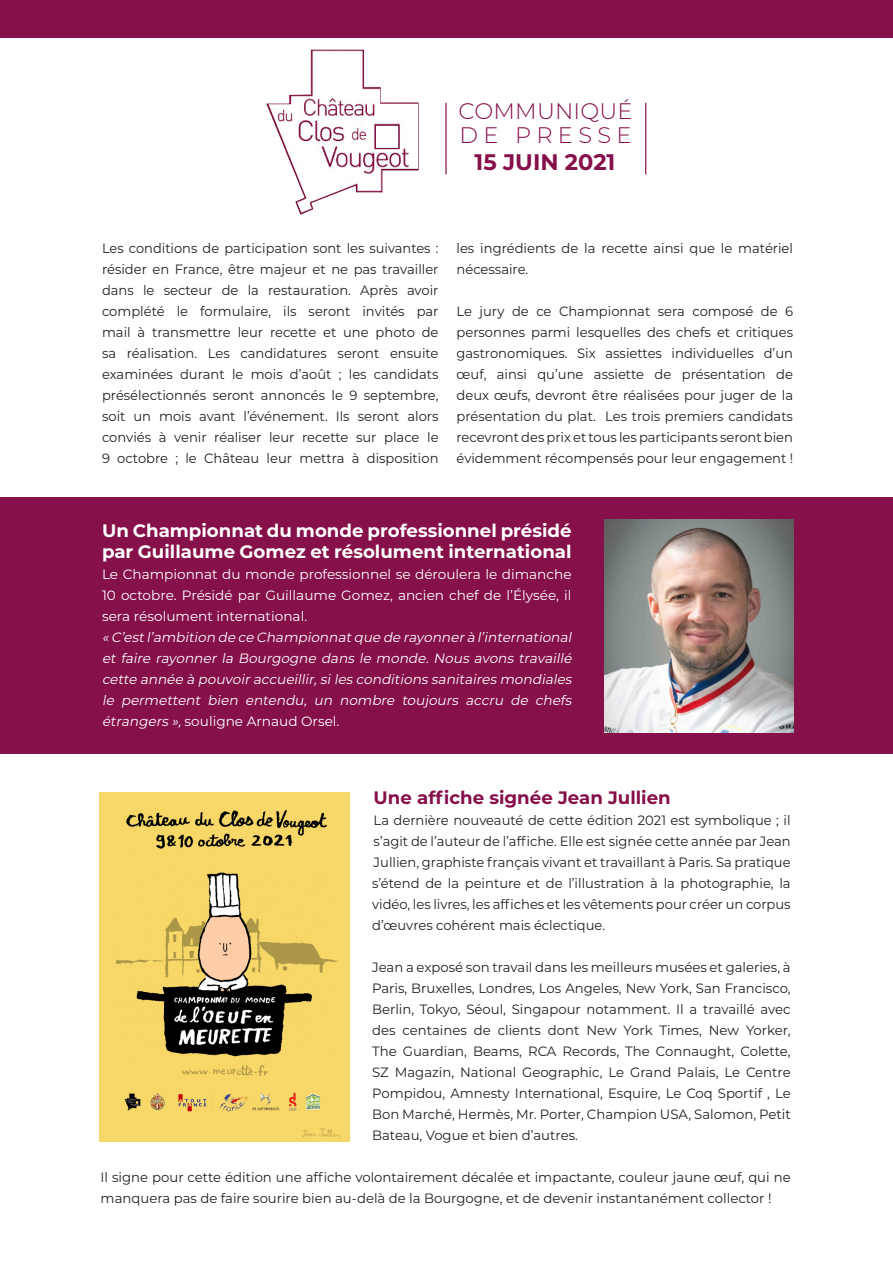
<style>
.page{position:relative;width:893px;height:1263px;background:#fff}
.page>*{position:absolute;margin:0;border:0;box-sizing:border-box;transform-origin:0 0}
.t1{font:300 22.5px "Montserrat";letter-spacing:.01em;color:#85104a}
.t2{font:700 22.5px "Montserrat";color:#85104a}
.t3{font:300 22.5px "Montserrat";letter-spacing:.24em;color:#85104a}
.t4{font:700 18px/21px "Montserrat";color:#fff}
.t5{font:700 18px "Montserrat";color:#85104a}
.t6{font:13.5px/21px "Montserrat";color:#231f20;text-align:justify}
.t7{font:13.5px/21px "Montserrat";color:#231f20;text-align:justify;scale:.96 1}
.t8{font:italic 13.5px/21px "Montserrat";color:#fff;text-align:justify}
.t9{font:13.5px/21px "Montserrat";color:#fff;text-align:justify}
.s1{font-style:normal}
</style>
<div class="page">
<div style="left:0;top:497px;width:893px;height:257px;background:#85104a"></div>
<hr style="left:445px;top:103px;width:2px;height:71px;background:#85104a">
<hr style="left:645px;top:103px;width:1px;height:71px;background:#85104a">
<img style="left:266px;top:50px;width:153px;height:165px">
<div style="left:376px;top:126px;width:22px;height:22px;background:#fff"></div>
<div style="left:0;top:0;width:893px;height:38px;background:#85104a"></div>
<img style="left:604px;top:520px;width:189px;height:212px">
<img style="left:100px;top:792px;width:250px;height:349px">
<p class="t1" style="left:458px;top:95px;width:176px">COMMUNIQUÉ</p>
<p class="t3" style="left:459px;top:119px;width:174px">DE PRESSE</p>
<p class="t2" style="left:475px;top:146px;width:142px">15 JUIN 2021</p>
<p class="t7" style="left:102px;top:237px;width:352px">Les conditions de participation sont les suivantes : résider en France, être majeur et ne pas travailler dans le secteur de la restauration. Après avoir complété le formulaire, ils seront invités par mail à transmettre leur recette et une photo de sa réalisation. Les candidatures seront ensuite examinées durant le mois d’août ; les candidats présélectionnés seront annoncés le 9 septembre, soit un mois avant l’événement. Ils seront alors conviés à venir réaliser leur recette sur place le 9 octobre ; le Château leur mettra à disposition</p>
<p class="t6" style="left:457px;top:237px;width:338px">les ingrédients de la recette ainsi que le matériel nécessaire.</p>
<p class="t6" style="left:457px;top:300px;width:338px">Le jury de ce Championnat sera composé de 6 personnes parmi lesquelles des chefs et critiques gastronomiques. Six assiettes individuelles d’un œuf, ainsi qu’une assiette de présentation de deux œufs, devront être réalisées pour juger de la présentation du plat. Les trois premiers candidats recevront des prix et tous les participants seront bien évidemment récompensés pour leur engagement !</p>
<p class="t4" style="left:102px;top:519px;width:471px">Un Championnat du monde professionnel présidé par Guillaume Gomez et résolument international</p>
<p class="t9" style="left:102px;top:563px;width:471px">Le Championnat du monde professionnel se déroulera le dimanche 10 octobre. Présidé par Guillaume Gomez, ancien chef de l’Élysée, il sera résolument international.</p>
<p class="t8" style="left:102px;top:626px;width:474px">« C’estl’ambition de ce Championnatque de rayonnerà l’international et faire rayonner la Bourgogne dans le monde. Nous avons travaillé cette année à pouvoiraccueillir,siles conditions sanitaires mondiales le permettent bien entendu, un nombre toujours accru de chefs étrangers »,<span class="s1">souligne Arnaud Orsel.</span></p>
<p class="t5" style="left:374px;top:785px;width:299px">Une affiche signée Jean Jullien</p>
<p class="t6" style="left:372px;top:809px;width:420px">La dernière nouveauté de cette édition 2021 est symbolique ; il s’agit de l’auteur de l’affiche. Elle est signée cette année par Jean Jullien, graphiste français vivant et travaillant à Paris. Sa pratique s’étend de la peinture et de l’illustration à la photographie, la vidéo, les livres, les affiches et les vêtements pour créer un corpus d’œuvres cohérent mais éclectique.</p>
<p class="t6" style="left:372px;top:956px;width:420px">Jean a exposé son travail dans les meilleurs musées et galeries, à Paris, Bruxelles, Londres, Los Angeles, New York, San Francisco, Berlin, Tokyo, Séoul, Singapour notamment. Il a travaillé avec des centaines de clients dont New York Times, New Yorker, The Guardian, Beams, RCA Records, The Connaught, Colette, SZ Magazin, National Geographic, Le Grand Palais, Le Centre Pompidou, Amnesty International, Esquire, Le Coq Sportif , Le Bon Marché, Hermès, Mr. Porter, Champion USA, Salomon, Petit Bateau, Vogue et bien d’autres.</p>
<p class="t6" style="left:101px;top:1166px;width:692px">Il signe pour cette édition une affiche volontairement décalée et impactante, couleur jaune œuf, qui ne manquera pas de faire sourire bien au-delà de la Bourgogne, et de devenir instantanément collector !</p>
</div>
